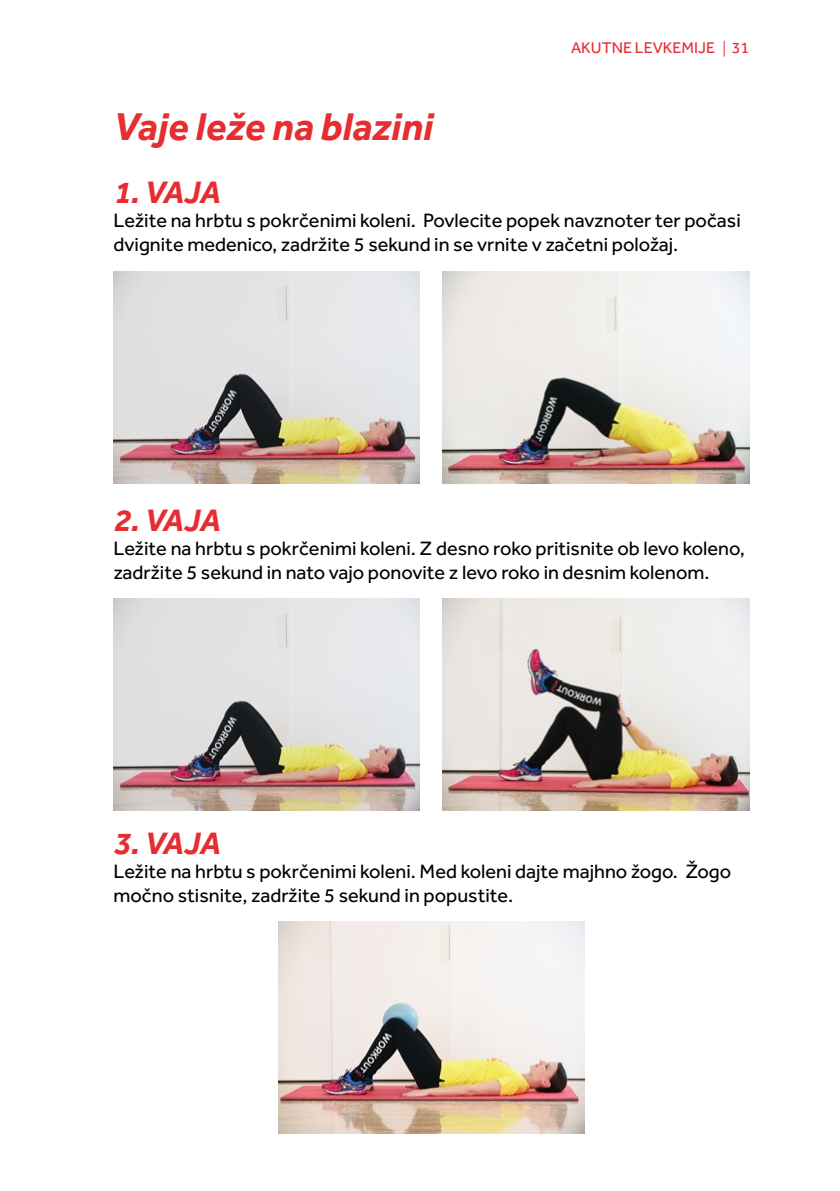
<style>
.page{position:relative;width:840px;height:1191px;background:#fff}
.page>*{position:absolute;margin:0;border:0;box-sizing:border-box;transform-origin:0 0}
.t1{font:italic 700 40px "Effra";color:#e62d31}
.t2{font:italic 700 32px "Effra";letter-spacing:-.005em;color:#e62d31}
.t3{font:20px/24px "Effra";color:#000}
.t4{font:16px "Effra";color:#e62d31}
</style>
<div class="page">
<svg style="left:723px;top:41px;width:1px;height:16px"></svg>
<img style="left:113px;top:272px;width:306px;height:212px">
<img style="left:442px;top:272px;width:306px;height:212px">
<img style="left:113px;top:599px;width:306px;height:211px">
<img style="left:442px;top:599px;width:306px;height:211px">
<img style="left:278px;top:921px;width:306px;height:212px">
<p class="t4" style="left:570px;top:38px;width:179px">AKUTNE LEVKEMIJE 31</p>
<h1 class="t1" style="left:113px;top:102px;width:321px">Vaje leže na blazini</h1>
<h2 class="t2" style="left:113px;top:172px;width:109px">1. VAJA</h2>
<p class="t3" style="left:113px;top:208px;width:628px">Ležite na hrbtu s pokrčenimi koleni. Povlecite popek navznoter ter počasi dvignite medenico, zadržite 5 sekund in se vrnite v začetni položaj.</p>
<h2 class="t2" style="left:113px;top:500px;width:109px">2. VAJA</h2>
<p class="t3" style="left:113px;top:536px;width:632px">Ležite na hrbtu s pokrčenimi koleni. Z desno roko pritisnite ob levo koleno, zadržite 5 sekund in nato vajo ponovite z levo roko in desnim kolenom.</p>
<h2 class="t2" style="left:113px;top:823px;width:109px">3. VAJA</h2>
<p class="t3" style="left:113px;top:859px;width:619px">Ležite na hrbtu s pokrčenimi koleni. Med koleni dajte majhno žogo. Žogo močno stisnite, zadržite 5 sekund in popustite.</p>
</div>
